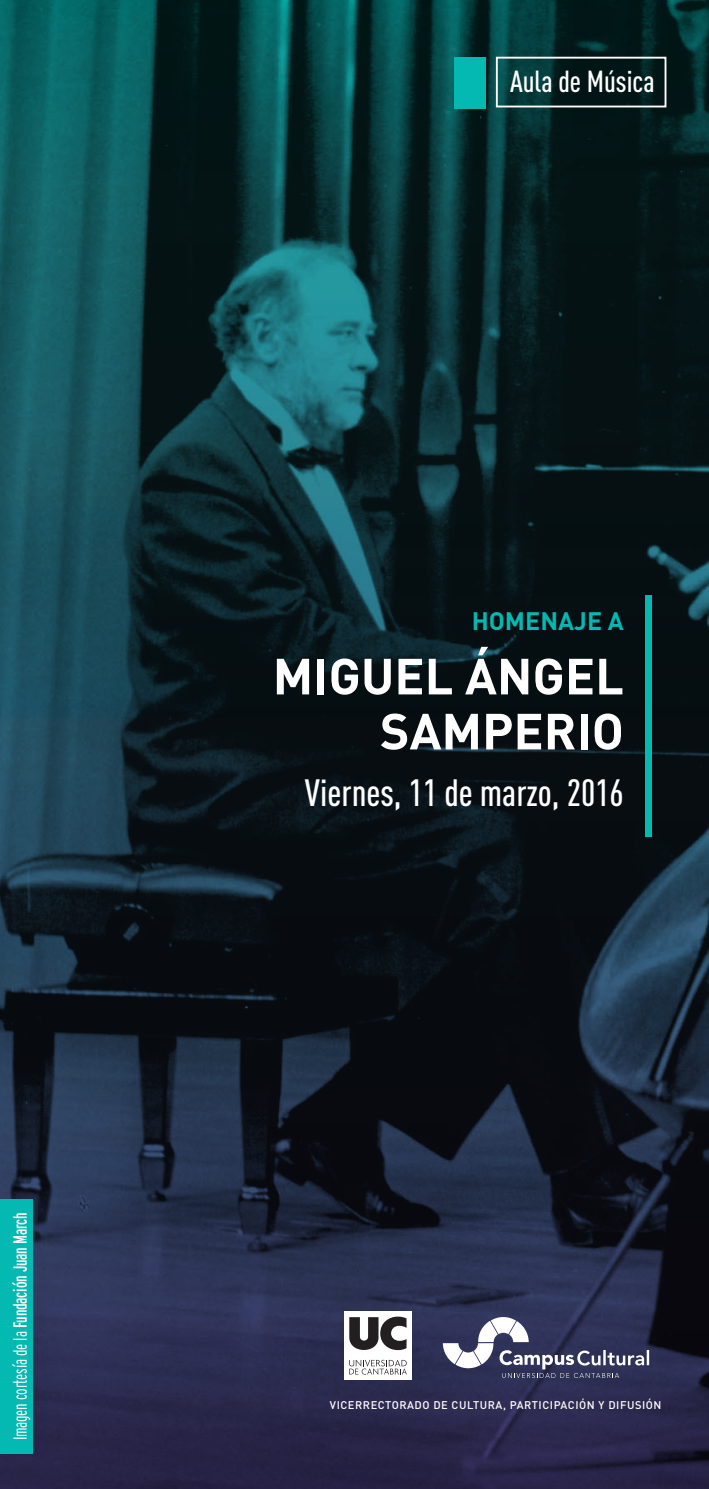
<style>
.page{position:relative;width:709px;height:1489px;background:#fff}
.page>*{position:absolute;margin:0;border:0;box-sizing:border-box;transform-origin:0 0}
.t1{font:700 50px/55px "DIN";color:#fff;text-align:right}
.t2{font:500 37.5px "DIN Cond";color:#fff}
.t3{font:500 30px "DIN Cond";color:#fff}
.t4{font:700 25px "DIN";color:#03b9b1}
.t5{font:300 extra-condensed 19px "Interstate";letter-spacing:-.01em;color:#fff}
.t6{font:500 11px "DIN";letter-spacing:.05em;color:#fff}
.s1{font-weight:400}
</style>
<div class="page">
<img style="left:0;top:0;width:709px;height:1488px">
<div style="left:0;top:1198px;width:32px;height:255px;background:#03b9b1"></div>
<svg style="left:443px;top:1316px;width:206px;height:61px"></svg>
<div style="left:496px;top:57px;width:170px;height:50px;border:2px solid #fff"></div>
<div style="left:454px;top:57px;width:32px;height:51px;background:#03b9b1"></div>
<div style="left:344px;top:1311px;width:68px;height:68px;background:#fff"></div>
<svg style="left:349px;top:1316px;width:57px;height:33px"></svg>
<svg style="left:349px;top:1359px;width:58px;height:15px"></svg>
<div style="left:645px;top:595px;width:6px;height:241px;background:#03b9b1"></div>
<h3 class="t5" style="left:9px;top:1440px;width:229px;rotate:-90deg">Imagen cortesía de la <span class="s1">Fundación Juan March</span></h3>
<h3 class="t3" style="left:510px;top:63px;width:146px">Aula de Música</h3>
<h3 class="t4" style="left:472px;top:604px;width:154px">HOMENAJE A</h3>
<h1 class="t1" style="left:273px;top:646px;width:353px">MIGUEL ÁNGEL<br>SAMPERIO</h1>
<h2 class="t2" style="left:305px;top:770px;width:321px">Viernes, 11 de marzo, 2016</h2>
<p class="t6" style="left:330px;top:1397px;width:333px">VICERRECTORADO DE CULTURA, PARTICIPACIÓN Y DIFUSIÓN</p>
</div>
